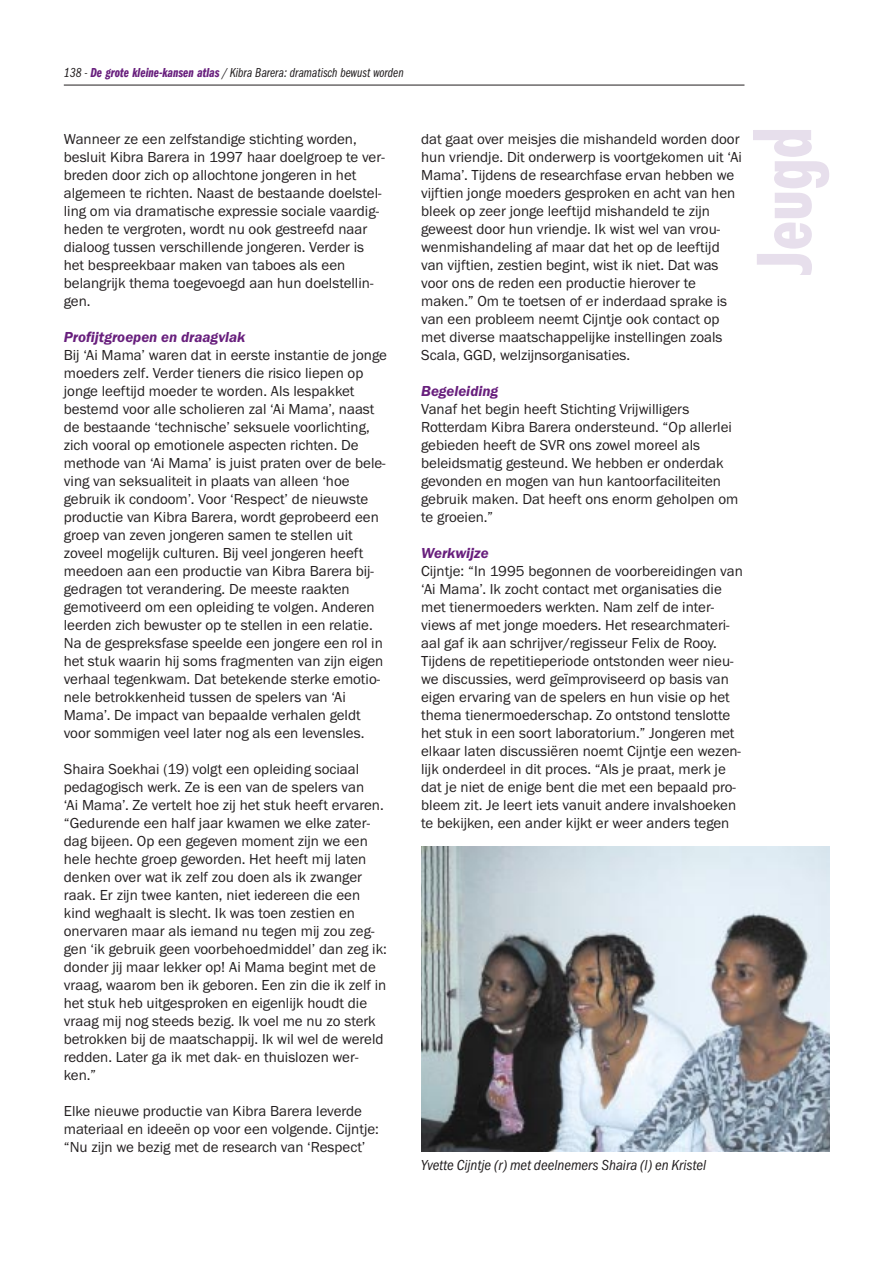
<style>
.page{position:relative;width:893px;height:1262px;background:#fff}
.page>*{position:absolute;margin:0;border:0;box-sizing:border-box;transform-origin:0 0}
.t1{font:700 condensed 72px "Futura";color:#e7dfec}
.t2{font:15px/18px "Franklin Gothic Itc T";color:#231f20}
.t3{font:italic condensed 15px "Franklin Gothic Itc T";color:#231f20}
.t4{font:italic 600 15px "Franklin Gothic Itc T";color:#681f7d}
.t5{font:italic extra-condensed 13.5px "Franklin Gothic Itc T";color:#231f20}
.s1{font-weight:600;color:#681f7d}
</style>
<div class="page">
<hr style="left:64px;top:85px;width:680px;height:1px;background:#231f20">
<img style="left:421px;top:846px;width:408px;height:306px">
<p class="t5" style="left:64px;top:67px;width:341px">138 - <span class="s1">De grote kleine-kansen atlas</span> / Kibra Barera: dramatisch bewust worden</p>
<p class="t2" style="left:64px;top:131px;width:322px">Wanneer ze een zelfstandige stichting worden, besluit Kibra Barera in 1997 haar doelgroep te ver&shy;breden door zich op allochtone jongeren in het algemeen te richten. Naast de bestaande doelstel&shy;ling om via dramatische expressie sociale vaardig&shy;heden te vergroten, wordt nu ook gestreefd naar dialoog tussen verschillende jongeren. Verder is het bespreekbaar maken van taboes als een belangrijk thema toegevoegd aan hun doelstellin&shy;gen.</p>
<p class="t4" style="left:64px;top:331px;width:183px">Profijtgroepen en draagvlak</p>
<p class="t2" style="left:64px;top:347px;width:324px">Bij ‘Ai Mama’ waren dat in eerste instantie de jonge moeders zelf. Verder tieners die risico liepen op jonge leeftijd moeder te worden. Als lespakket bestemd voor alle scholieren zal ‘Ai Mama’, naast de bestaande ‘technische’ seksuele voorlichting, zich vooral op emotionele aspecten richten. De methode van ‘Ai Mama’ is juist praten over de bele&shy;ving van seksualiteit in plaats van alleen ‘hoe gebruik ik condoom’. Voor ‘Respect’ de nieuwste productie van Kibra Barera, wordt geprobeerd een groep van zeven jongeren samen te stellen uit zoveel mogelijk culturen. Bij veel jongeren heeft meedoen aan een productie van Kibra Barera bij&shy;gedragen tot verandering. De meeste raakten gemotiveerd om een opleiding te volgen. Anderen leerden zich bewuster op te stellen in een relatie.<br>Na de gespreksfase speelde een jongere een rol in het stuk waarin hij soms fragmenten van zijn eigen verhaal tegenkwam. Dat betekende sterke emotio&shy;nele betrokkenheid tussen de spelers van ‘Ai Mama’. De impact van bepaalde verhalen geldt voor sommigen veel later nog als een levensles.</p>
<p class="t2" style="left:64px;top:761px;width:324px">Shaira Soekhai (19) volgt een opleiding sociaal pedagogisch werk. Ze is een van de spelers van<br>‘Ai Mama’. Ze vertelt hoe zij het stuk heeft ervaren. “Gedurende een half jaar kwamen we elke zater&shy;dag bijeen. Op een gegeven moment zijn we een hele hechte groep geworden. Het heeft mij laten denken over wat ik zelf zou doen als ik zwanger raak. Er zijn twee kanten, niet iedereen die een kind weghaalt is slecht. Ik was toen zestien en onervaren maar als iemand nu tegen mij zou zeg&shy;gen ‘ik gebruik geen voorbehoedmiddel’ dan zeg ik: donder jij maar lekker op! Ai Mama begint met de vraag, waarom ben ik geboren. Een zin die ik zelf in het stuk heb uitgesproken en eigenlijk houdt die vraag mij nog steeds bezig. Ik voel me nu zo sterk betrokken bij de maatschappij. Ik wil wel de wereld redden. Later ga ik met dak- en thuislozen wer&shy;ken.”</p>
<p class="t2" style="left:64px;top:1103px;width:317px">Elke nieuwe productie van Kibra Barera leverde materiaal en ideeën op voor een volgende. Cijntje: “Nu zijn we bezig met de research van ‘Respect’</p>
<p class="t2" style="left:421px;top:131px;width:322px">dat gaat over meisjes die mishandeld worden door hun vriendje. Dit onderwerp is voortgekomen uit ‘Ai Mama’. Tijdens de researchfase ervan hebben we vijftien jonge moeders gesproken en acht van hen bleek op zeer jonge leeftijd mishandeld te zijn geweest door hun vriendje. Ik wist wel van vrou&shy;wenmishandeling af maar dat het op de leeftijd van vijftien, zestien begint, wist ik niet. Dat was voor ons de reden een productie hierover te maken.” Om te toetsen of er inderdaad sprake is van een probleem neemt Cijntje ook contact op met diverse maatschappelijke instellingen zoals Scala, GGD, welzijnsorganisaties.</p>
<p class="t4" style="left:421px;top:385px;width:79px">Begeleiding</p>
<p class="t2" style="left:421px;top:401px;width:319px">Vanaf het begin heeft Stichting Vrijwilligers Rotterdam Kibra Barera ondersteund. “Op allerlei gebieden heeft de SVR ons zowel moreel als beleidsmatig gesteund. We hebben er onderdak gevonden en mogen van hun kantoorfaciliteiten gebruik maken. Dat heeft ons enorm geholpen om te groeien.”</p>
<p class="t4" style="left:421px;top:547px;width:69px">Werkwijze</p>
<p class="t2" style="left:421px;top:563px;width:323px">Cijntje: “In 1995 begonnen de voorbereidingen van ‘Ai Mama’. Ik zocht contact met organisaties die met tienermoeders werkten. Nam zelf de inter&shy;views af met jonge moeders. Het researchmateri&shy;aal gaf ik aan schrijver/regisseur Felix de Rooy.<br>Tijdens de repetitieperiode ontstonden weer nieu&shy;we discussies, werd geïmproviseerd op basis van eigen ervaring van de spelers en hun visie op het thema tienermoederschap. Zo ontstond tenslotte het stuk in een soort laboratorium.” Jongeren met elkaar laten discussiëren noemt Cijntje een wezen&shy;lijk onderdeel in dit proces. “Als je praat, merk je dat je niet de enige bent die met een bepaald pro&shy;bleem zit. Je leert iets vanuit andere invalshoeken te bekijken, een ander kijkt er weer anders tegen</p>
<h1 class="t1" style="left:751px;top:276px;width:150px;rotate:-90deg">Jeugd</h1>
<p class="t3" style="left:421px;top:1159px;width:286px">Yvette Cijntje (r) met deelnemers Shaira (l) en Kristel</p>
</div>
